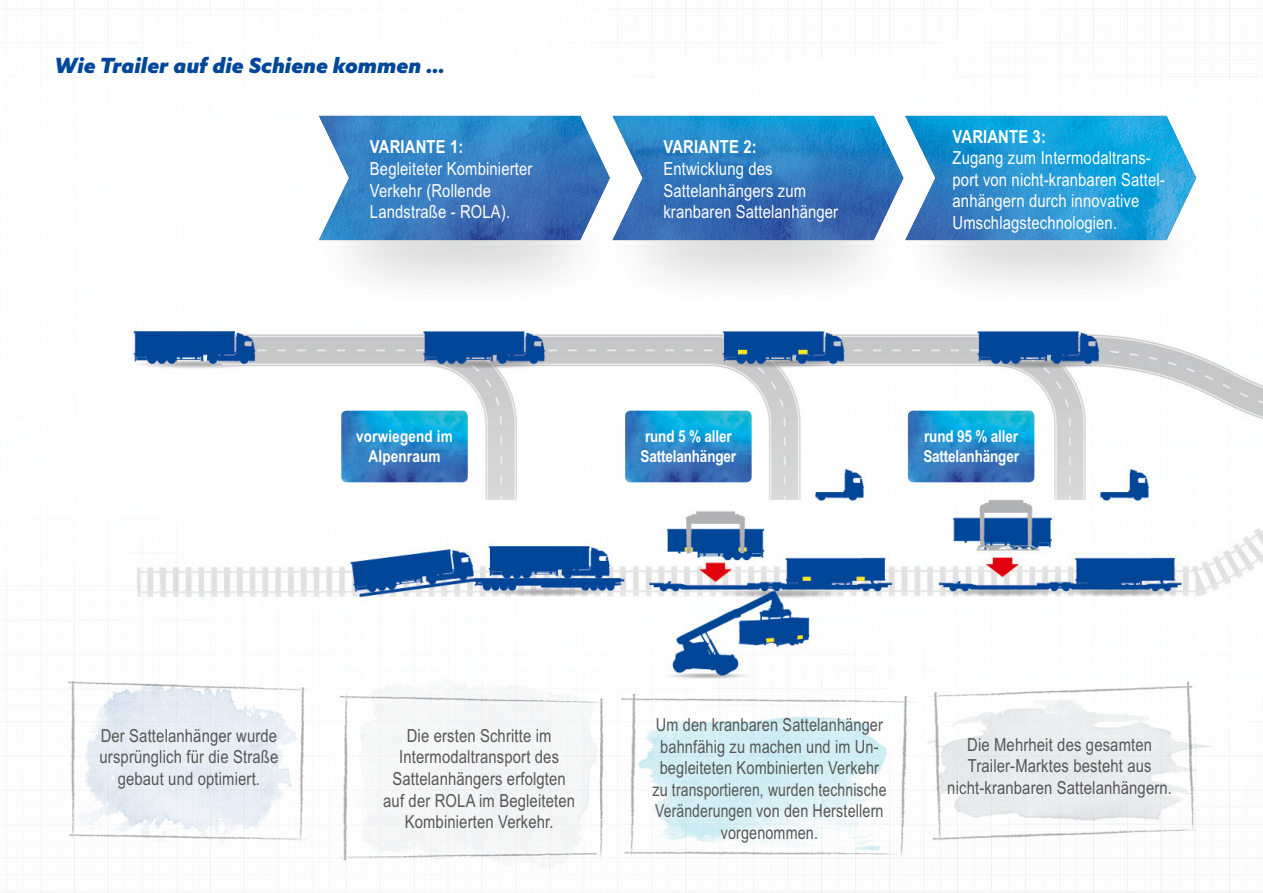
<style>
.page{position:relative;width:1263px;height:893px;background:#fff}
.page>*{position:absolute;margin:0;border:0;box-sizing:border-box;transform-origin:0 0}
.t1{font:italic 900 21px "Azo Sans";color:#004799}
.t2{font:18px/21.6px "Arial Narrow CE";letter-spacing:.01em;color:#565656;text-align:center}
.t3{font:18px/21.6px "Arial Narrow CE";letter-spacing:.01em;color:#fff}
.t4{font:700 18px "Arial Narrow CE";letter-spacing:.01em;color:#fff}
.t5{font:700 16.5px/19.8px "Arial Narrow CE";letter-spacing:-.01em;color:#fff}
.t6{font:700 16.5px/19.8px "Arial Narrow CE";letter-spacing:.01em;color:#fff;text-align:center}
</style>
<div class="page">
<img style="left:6px;top:330px;width:1257px;height:563px">
<div style="left:303px;top:187px;width:318px;height:121px;background:#000;opacity:.3"></div>
<div style="left:597px;top:187px;width:317px;height:121px;background:#000;opacity:.3"></div>
<div style="left:891px;top:187px;width:317px;height:121px;background:#000;opacity:.3"></div>
<img style="left:319px;top:116px;width:877px;height:124px">
<img style="left:341px;top:411px;width:127px;height:71px">
<p class="t1" style="left:54px;top:51px;width:392px">Wie Trailer auf die Schiene kommen …</p>
<p class="t4" style="left:370px;top:136px;width:95px">VARIANTE 1:</p>
<p class="t3" style="left:370px;top:158px;width:164px">Begleiteter Kombinierter<br>Verkehr (Rollende<br>Landstraße - ROLA).</p>
<p class="t4" style="left:663px;top:136px;width:95px">VARIANTE 2:</p>
<p class="t3" style="left:663px;top:158px;width:176px">Entwicklung des<br>Sattelanhängers zum kranbaren Sattelanhänger</p>
<p class="t4" style="left:952px;top:126px;width:95px">VARIANTE 3:</p>
<p class="t3" style="left:952px;top:147px;width:213px">Zugang zum Intermodaltrans&shy;port von nicht-kranbaren Sattel&shy;anhängern durch innovative<br>Umschlagstechnologien.</p>
<p class="t6" style="left:356px;top:426px;width:98px">vorwiegend im<br>Alpenraum</p>
<p class="t5" style="left:640px;top:426px;width:97px">rund 5 % aller<br>Sattelanhänger</p>
<p class="t5" style="left:923px;top:426px;width:97px">rund 95 % aller<br>Sattelanhänger</p>
<p class="t2" style="left:100px;top:724px;width:180px">Der Sattelanhänger wurde ursprünglich für die Straße gebaut und optimiert.</p>
<p class="t2" style="left:383px;top:724px;width:193px">Die ersten Schritte im<br>Intermodaltransport des<br>Sattelanhängers erfolgten auf der ROLA im Begleiteten<br>Kombinierten Verkehr.</p>
<p class="t2" style="left:652px;top:714px;width:236px">Um den kranbaren Sattelanhänger bahnfähig zu machen und im Un&shy;begleiteten Kombinierten Verkehr zu transportieren, wurden technische<br>Veränderungen von den Herstellern vorgenommen.</p>
<p class="t2" style="left:947px;top:733px;width:226px">Die Mehrheit des gesamten<br>Trailer-Marktes besteht aus nicht-kranbaren Sattelanhängern.</p>
</div>
